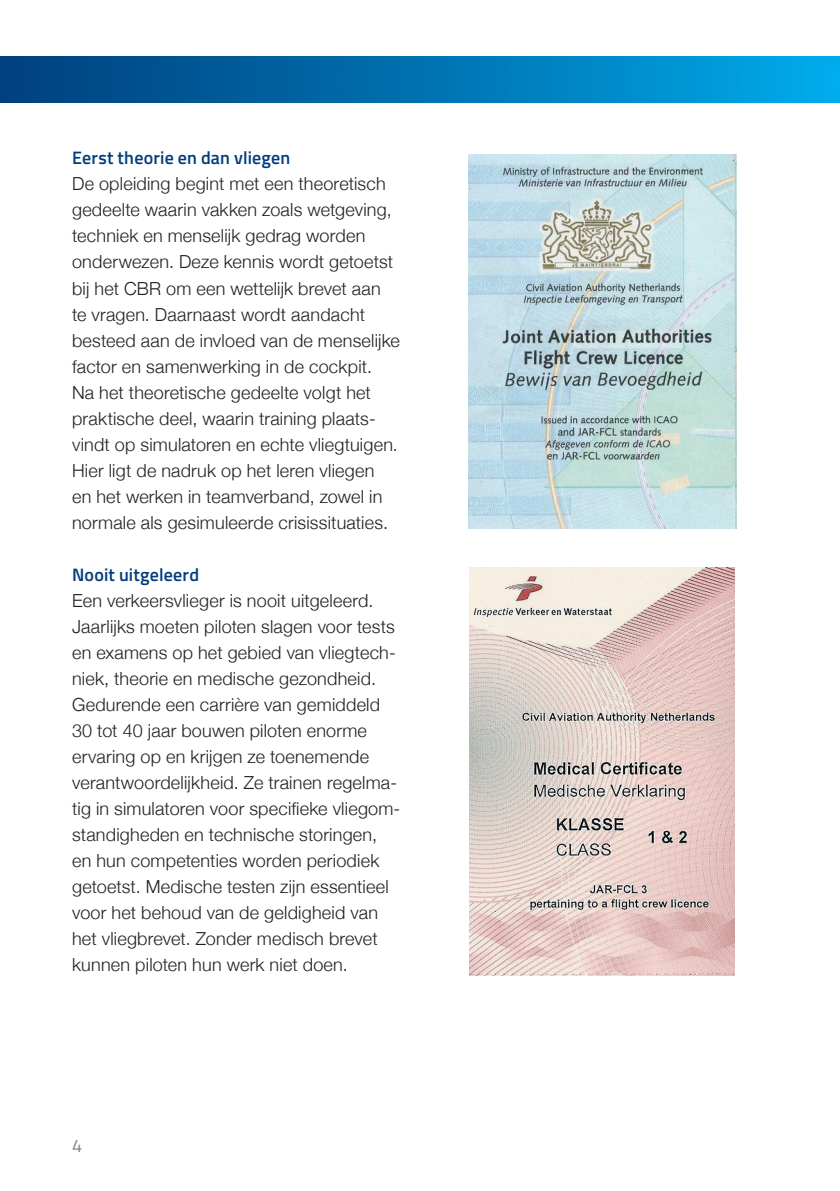
<style>
.page{position:relative;width:840px;height:1191px;background:#fff}
.page>*{position:absolute;margin:0;border:0;box-sizing:border-box;transform-origin:0 0}
.Plattetekst{font:300 18px/26px "Helvetica Neue";letter-spacing:.01em;color:#231f20}
.Plattetekst-2{font:600 18px "Titillium Web";letter-spacing:.01em;color:#013d7d}
.plattetekst___initiaal{font:18px "Titillium Web";color:#808285}
</style>
<div class="page">
<div style="left:0;top:57px;width:839px;height:45px;background:linear-gradient(to right,#003d7b,#00a9ea)"></div>
<img style="left:469px;top:568px;width:265px;height:407px">
<img style="left:468px;top:154px;width:268px;height:374px">
<p class="Plattetekst-2" style="left:72px;top:145px;width:220px">Eerst theorie en dan vliegen</p>
<p class="Plattetekst" style="left:72px;top:170px;width:329px">De opleiding begint met een theoretisch gedeelte waarin vakken zoals wetgeving, techniek en menselijk gedrag worden onderwezen. Deze kennis wordt getoetst bij het CBR om een wettelijk brevet aan<br>te vragen. Daarnaast wordt aandacht besteed aan de invloed van de menselijke factor en samenwerking in de cockpit.</p>
<p class="Plattetekst" style="left:72px;top:378px;width:327px">Na het theoretische gedeelte volgt het praktische deel, waarin training plaats&shy;vindt op simulatoren en echte vliegtuigen.<br>Hier ligt de nadruk op het leren vliegen en het werken in teamverband, zowel in normale als gesimuleerde crisissituaties.</p>
<p class="Plattetekst-2" style="left:72px;top:561px;width:128px">Nooit uitgeleerd</p>
<p class="Plattetekst" style="left:72px;top:586px;width:329px">Een verkeersvlieger is nooit uitgeleerd.<br>Jaarlijks moeten piloten slagen voor tests en examens op het gebied van vliegtech&shy;niek, theorie en medische gezondheid.<br>Gedurende een carrière van gemiddeld 30 tot 40 jaar bouwen piloten enorme ervaring op en krijgen ze toenemende verantwoordelijkheid. Ze trainen regelma&shy;tig in simulatoren voor specifieke vliegom&shy;standigheden en technische storingen, en hun competenties worden periodiek getoetst. Medische testen zijn essentieel voor het behoud van de geldigheid van het vliegbrevet. Zonder medisch brevet kunnen piloten hun werk niet doen.</p>
<p class="plattetekst___initiaal" style="left:72px;top:1133px;width:12px">4</p>
</div>
